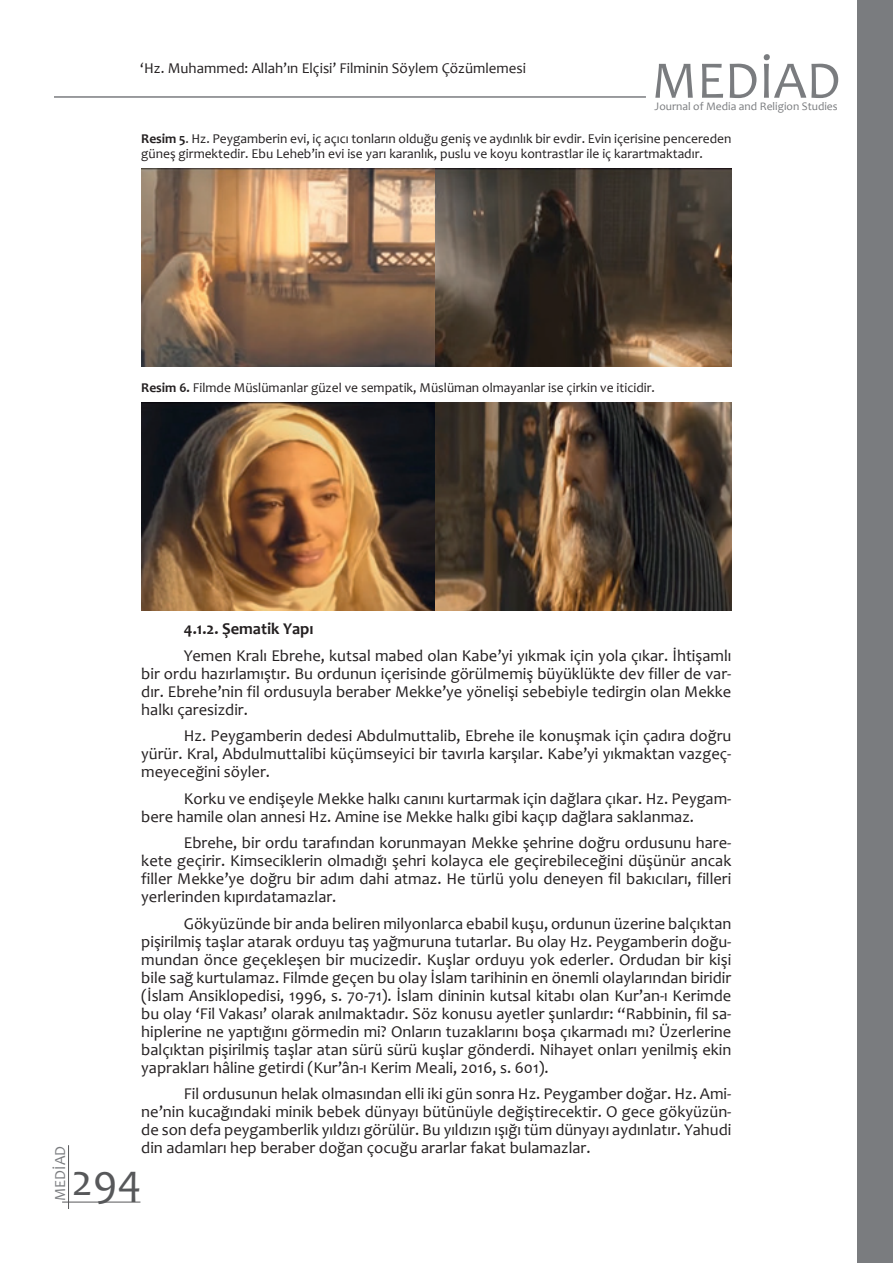
<style>
.page{position:relative;width:893px;height:1263px;background:#fff}
.page>*{position:absolute;margin:0;border:0;box-sizing:border-box;transform-origin:0 0}
.t1{font:53.25px "Candara";color:#7a7c7f}
.t2{font:45px "Candara";color:#57585a}
.t3{font:16.5px/18px "Candara";color:#231f20;text-align:justify}
.t4{font:700 16.5px "Candara";color:#231f20}
.t5{font:15.45px "Candara";color:#7a7c7f}
.t6{font:15px "Candara";color:#231f20}
.t7{font:13.5px/15px "Candara";color:#231f20}
.t8{font:11.55px "Candara";color:#7a7c7f}
.s1{font-weight:700}
</style>
<div class="page">
<hr style="left:68px;top:1145px;width:1px;height:64px;background:#57585a">
<hr style="left:62px;top:1202px;width:78px;height:1px;background:#57585a">
<hr style="left:54px;top:96px;width:592px;height:2px;background:#7a7c7f">
<div style="left:858px;top:0;width:35px;height:1263px;background:#7a7c7f"></div>
<img style="left:142px;top:169px;width:589px;height:197px">
<img style="left:142px;top:402px;width:589px;height:209px">
<p class="t6" style="left:140px;top:58px;width:387px">‘Hz. Muhammed: Allah’ın Elçisi’ Filminin Söylem Çözümlemesi</p>
<h1 class="t1" style="left:652px;top:47px;width:191px">MEDİAD</h1>
<p class="t8" style="left:655px;top:99px;width:185px">Journal of Media and Religion Studies</p>
<p class="t7" style="left:141px;top:131px;width:592px"><span class="s1">Resim 5</span>. Hz. Peygamberin evi, iç açıcı tonların olduğu geniş ve aydınlık bir evdir. Evin içerisine pencereden güneş girmektedir. Ebu Leheb’in evi ise yarı karanlık, puslu ve koyu kontrastlar ile iç karartmaktadır.</p>
<p class="t7" style="left:141px;top:380px;width:515px"><span class="s1">Resim 6.</span> Filmde Müslümanlar güzel ve sempatik, Müslüman olmayanlar ise çirkin ve iticidir.</p>
<p class="t5" style="left:50px;top:1201px;width:56px;rotate:-90deg">MEDİAD</p>
<p class="t4" style="left:184px;top:618px;width:131px">4.1.2. Şematik Yapı</p>
<p class="t3" style="left:141px;top:646px;width:592px;text-indent:43px">Yemen Kralı Ebrehe, kutsal mabed olan Kabe’yi yıkmak için yola çıkar. İhtişamlı bir ordu hazırlamıştır. Bu ordunun içerisinde görülmemiş büyüklükte dev filler de var&shy;dır. Ebrehe’nin fil ordusuyla beraber Mekke’ye yönelişi sebebiyle tedirgin olan Mekke halkı çaresizdir.</p>
<p class="t3" style="left:141px;top:727px;width:592px;text-indent:43px">Hz. Peygamberin dedesi Abdulmuttalib, Ebrehe ile konuşmak için çadıra doğru yürür. Kral, Abdulmuttalibi küçümseyici bir tavırla karşılar. Kabe’yi yıkmaktan vazgeç&shy;meyeceğini söyler.</p>
<p class="t3" style="left:141px;top:789px;width:592px;text-indent:43px">Korku ve endişeyle Mekke halkı canını kurtarmak için dağlara çıkar. Hz. Peygam&shy;bere hamile olan annesi Hz. Amine ise Mekke halkı gibi kaçıp dağlara saklanmaz.</p>
<p class="t3" style="left:141px;top:834px;width:592px;text-indent:43px">Ebrehe, bir ordu tarafından korunmayan Mekke şehrine doğru ordusunu hare&shy;kete geçirir. Kimseciklerin olmadığı şehri kolayca ele geçirebileceğini düşünür ancak filler Mekke’ye doğru bir adım dahi atmaz. He türlü yolu deneyen fil bakıcıları, filleri yerlerinden kıpırdatamazlar.</p>
<p class="t3" style="left:141px;top:914px;width:592px;text-indent:43px">Gökyüzünde bir anda beliren milyonlarca ebabil kuşu, ordunun üzerine balçıktan pişirilmiş taşlar atarak orduyu taş yağmuruna tutarlar. Bu olay Hz. Peygamberin doğu&shy;mundan önce geçekleşen bir mucizedir. Kuşlar orduyu yok ederler. Ordudan bir kişi bile sağ kurtulamaz. Filmde geçen bu olay İslam tarihinin en önemli olaylarından biridir (İslam Ansiklopedisi, 1996, s. 70-71). İslam dininin kutsal kitabı olan Kur’an-ı Kerimde bu olay ‘Fil Vakası’ olarak anılmaktadır. Söz konusu ayetler şunlardır: “Rabbinin, fil sa&shy;hiplerine ne yaptığını görmedin mi? Onların tuzaklarını boşa çıkarmadı mı? Üzerlerine balçıktan pişirilmiş taşlar atan sürü sürü kuşlar gönderdi. Nihayet onları yenilmiş ekin yaprakları hâline getirdi (Kur’ân-ı Kerim Meali, 2016, s. 601).</p>
<p class="t3" style="left:141px;top:1085px;width:592px;text-indent:43px">Fil ordusunun helak olmasından elli iki gün sonra Hz. Peygamber doğar. Hz. Ami&shy;ne’nin kucağındaki minik bebek dünyayı bütünüyle değiştirecektir. O gece gökyüzün&shy;de son defa peygamberlik yıldızı görülür. Bu yıldızın ışığı tüm dünyayı aydınlatır. Yahudi din adamları hep beraber doğan çocuğu ararlar fakat bulamazlar.</p>
<h2 class="t2" style="left:72px;top:1152px;width:71px">294</h2>
</div>
